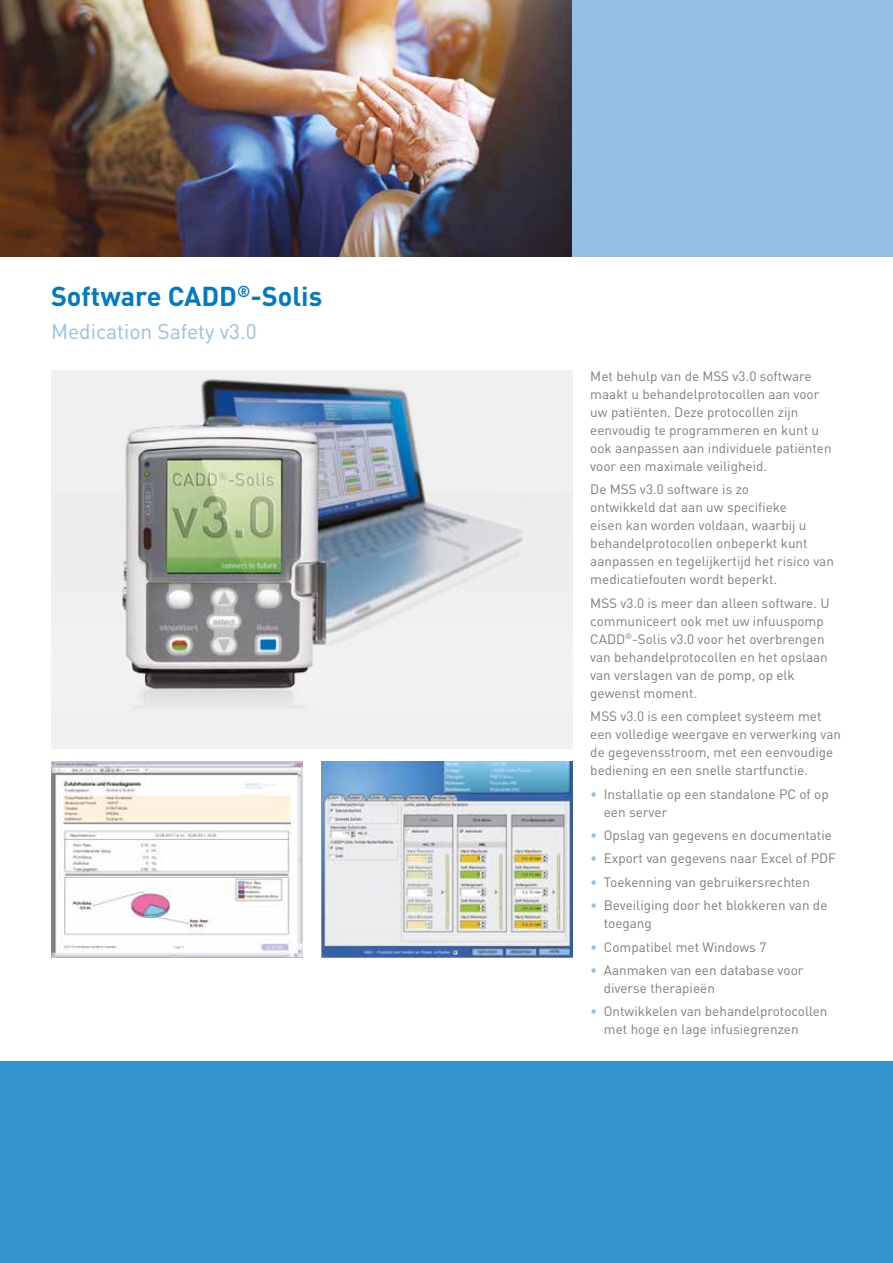
<style>
.page{position:relative;width:893px;height:1263px;background:#fff}
.page>*{position:absolute;margin:0;border:0;box-sizing:border-box;transform-origin:0 0}
.t1{font:700 27px "DIN";color:#007ac2}
.t2{font:21px "DIN";color:#95bfe6}
.t3{font:13.5px/18px "DIN";color:#7f7c7d}
.s1{color:#95bfe6}
</style>
<div class="page">
<div style="left:0;top:1061px;width:893px;height:202px;background:#3394ce"></div>
<img style="left:1px;top:0;width:571px;height:256px">
<img style="left:51px;top:370px;width:521px;height:378px">
<img style="left:321px;top:761px;width:252px;height:196px">
<img style="left:51px;top:761px;width:251px;height:196px">
<div style="left:572px;top:0;width:321px;height:256px;background:#95bfe6"></div>
<h1 class="t1" style="left:51px;top:278px;width:273px">Software CADD<sup>®</sup>-Solis</h1>
<h2 class="t2" style="left:51px;top:318px;width:207px">Medication Safety v3.0</h2>
<p class="t3" style="left:590px;top:367px;width:243px">Met behulp van de MSS v3.0 software maakt u behandelprotocollen aan voor uw patiënten. Deze protocollen zijn eenvoudig te programmeren en kunt u ook aanpassen aan individuele patiënten voor een maximale veiligheid.</p>
<p class="t3" style="left:590px;top:480px;width:245px">De MSS v3.0 software is zo<br>ontwikkeld dat aan uw specifieke<br>eisen kan worden voldaan, waarbij u behandelprotocollen onbeperkt kunt aanpassen en tegelijkertijd het risico van medicatiefouten wordt beperkt.</p>
<p class="t3" style="left:590px;top:594px;width:241px">MSS v3.0 is meer dan alleen software. U communiceert ook met uw infuuspomp CADD<sup>®</sup>-Solis v3.0 voor het overbrengen van behandelprotocollen en het opslaan van verslagen van de pomp, op elk gewenst moment.</p>
<p class="t3" style="left:590px;top:707px;width:252px">MSS v3.0 is een compleet systeem met een volledige weergave en verwerking van de gegevensstroom, met een eenvoudige bediening en een snelle startfunctie.</p>
<p class="t3" style="left:604px;top:784px;width:226px;text-indent:-14px"><span class="s1">•</span> Installatie op een standalone PC of op een server</p>
<p class="t3" style="left:590px;top:826px;width:243px"><span class="s1">•</span> Opslag van gegevens en documentatie</p>
<p class="t3" style="left:590px;top:849px;width:247px"><span class="s1">•</span> Export van gegevens naar Excel of PDF</p>
<p class="t3" style="left:590px;top:873px;width:221px"><span class="s1">•</span> Toekenning van gebruikersrechten</p>
<p class="t3" style="left:604px;top:896px;width:225px;text-indent:-14px"><span class="s1">•</span> Beveiliging door het blokkeren van de toegang</p>
<p class="t3" style="left:590px;top:937px;width:178px"><span class="s1">•</span> Compatibel met Windows 7</p>
<p class="t3" style="left:604px;top:961px;width:201px;text-indent:-14px"><span class="s1">•</span> Aanmaken van een database voor diverse therapieën</p>
<p class="t3" style="left:604px;top:1002px;width:225px;text-indent:-14px"><span class="s1">•</span> Ontwikkelen van behandelprotocollen met hoge en lage infusiegrenzen</p>
</div>
